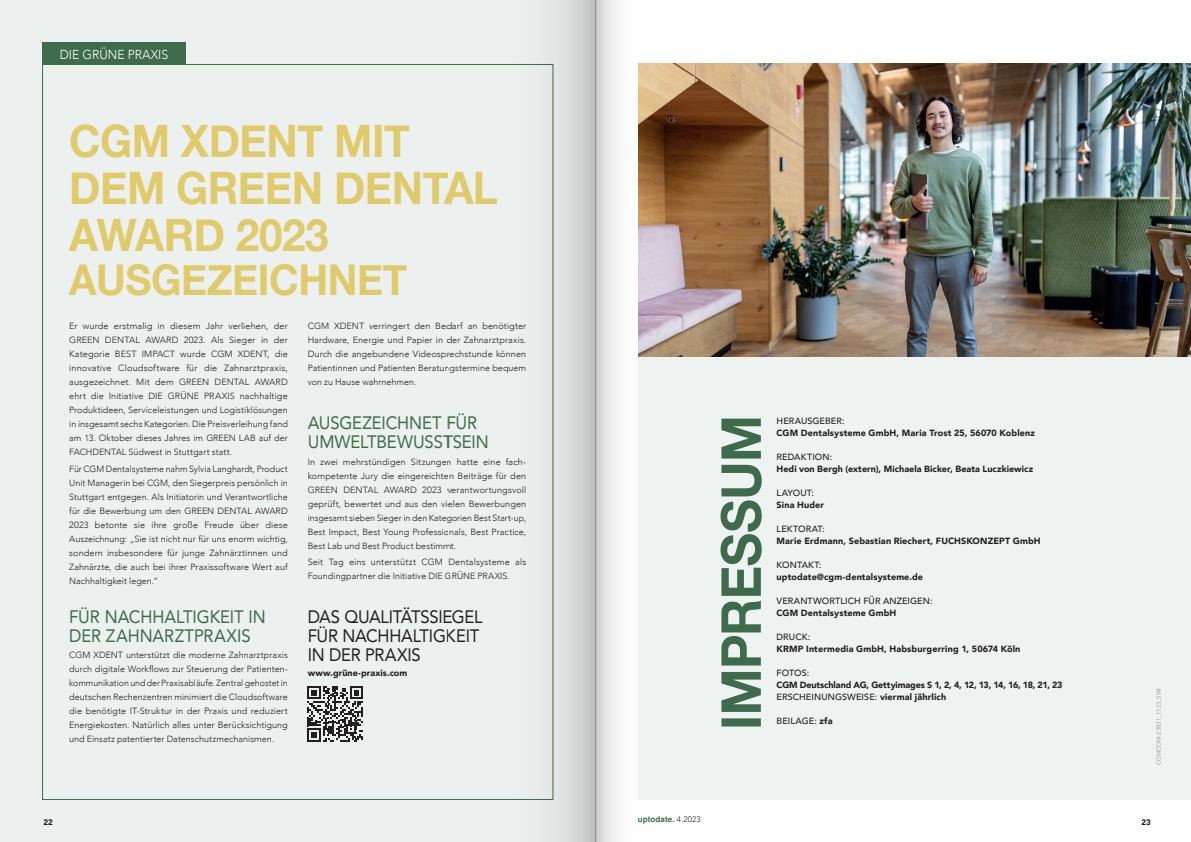
<style>
.page{position:relative;width:1191px;height:842px;background:#fff}
.page>*{position:absolute;margin:0;border:0;box-sizing:border-box;transform-origin:0 0}
.t1{font:700 44.7px/46.9px "Helvetica Neue";letter-spacing:-.01em;color:#e0cb6c;scale:.94 1}
.t2{font:700 42.4px "Helvetica Neue";letter-spacing:-.01em;color:#e0cb6c;scale:.94 1}
.t3{font:18px/19px "Avenir";letter-spacing:-.005em;color:#3e6b4b;scale:.92 1}
.t4{font:18px/19px "Avenir";letter-spacing:-.015em;color:#231f20;scale:.92 1}
.t5{font:300 13px "Avenir";color:#fff;scale:.94 1}
.t6{font:300 9px/14px "Avenir";letter-spacing:.005em;color:#231f20;text-align:justify}
.t7{font:900 9px "Avenir";letter-spacing:.015em;color:#231f20}
.t8{font:500 9px "Avenir";letter-spacing:.01em;color:#231f20}
.t9{font:900 9px/12px "Avenir";letter-spacing:-.015em;color:#231f20}
.t10{font:700 8px "Helvetica";letter-spacing:.015em;color:#3e6b4b}
.t11{font:900 8px "Avenir";color:#231f20}
.t12{font:6px "Avenir";color:#949699}
.s1{font-family:"Avenir";font-weight:300;color:#231f20}
.s2{font-weight:500}
.s3{font-weight:900}
</style>
<div class="page">
<div style="left:638px;top:356px;width:553px;height:444px;background:#eef2f1"></div>
<svg style="left:720px;top:419px;width:41px;height:307px"></svg>
<div style="left:0;top:0;width:596px;height:842px;background:#ecf0ee"></div>
<div style="left:42px;top:42px;width:144px;height:23px;background:#3e6b4b"></div>
<img style="left:669px;top:64px;width:522px;height:292px">
<svg style="left:307px;top:686px;width:56px;height:56px"></svg>
<svg style="left:595px;top:0;width:74px;height:842px"></svg>
<svg style="left:448px;top:0;width:147px;height:842px"></svg>
<h3 class="t5" style="left:60px;top:47px;width:117px">DIE GRÜNE PRAXIS</h3>
<h1 class="t1" style="left:69px;top:119px;width:457px">CGM XDENT MIT<br>DEM GREEN DENTAL<br>AWARD 2023</h1>
<h2 class="t2" style="left:69px;top:247px;width:361px">AUSGEZEICHNET</h2>
<p class="t6" style="left:69px;top:319px;width:220px">Er wurde erstmalig in diesem Jahr verliehen, der GREEN DENTAL AWARD 2023. Als Sieger in der Kategorie BEST IMPACT wurde CGM XDENT, die innovative Cloudsoftware für die Zahnarztpraxis, ausgezeichnet. Mit dem GREEN DENTAL AWARD ehrt die Initiative DIE GRÜNE PRAXIS nachhaltige Produktideen, Serviceleistungen und Logistiklösungen in insgesamt sechs Kategorien. Die Preisverleihung fand am 13. Oktober dieses Jahres im GREEN LAB auf der FACHDENTAL Südwest in Stuttgart statt.</p>
<p class="t6" style="left:69px;top:462px;width:220px">Für CGM Dentalsysteme nahm Sylvia Langhardt, Product Unit Managerin bei CGM, den Siegerpreis persönlich in Stuttgart entgegen. Als Initiatorin und Verantwortliche für die Bewerbung um den GREEN DENTAL AWARD 2023 betonte sie ihre große Freude über diese Auszeichnung: „Sie ist nicht nur für uns enorm wichtig, sondern insbesondere für junge Zahnärztinnen und Zahnärzte, die auch bei ihrer Praxissoftware Wert auf Nachhaltigkeit legen.“</p>
<h3 class="t3" style="left:69px;top:606px;width:215px">FÜR NACHHALTIGKEIT IN<br>DER ZAHNARZTPRAXIS</h3>
<p class="t6" style="left:69px;top:648px;width:220px">CGM XDENT unterstützt die moderne Zahnarztpraxis durch digitale Workflows zur Steuerung der Patienten&shy;kommunikation und der Praxisabläufe. Zentral gehostet in deutschen Rechenzentren minimiert die Cloudsoftware die benötigte IT-Struktur in der Praxis und reduziert Energiekosten. Natürlich alles unter Berücksichtigung und Einsatz patentierter Datenschutzmechanismen.</p>
<p class="t6" style="left:308px;top:319px;width:220px">CGM XDENT verringert den Bedarf an benötigter Hardware, Energie und Papier in der Zahnarztpraxis.<br>Durch die angebundene Videosprechstunde können Patientinnen und Patienten Beratungstermine bequem von zu Hause wahrnehmen.</p>
<h3 class="t3" style="left:308px;top:412px;width:198px">AUSGEZEICHNET FÜR<br>UMWELTBEWUSSTSEIN</h3>
<p class="t6" style="left:308px;top:454px;width:220px">In zwei mehrstündigen Sitzungen hatte eine fach&shy;kompetente Jury die eingereichten Beiträge für den GREEN DENTAL AWARD 2023 verantwortungsvoll geprüft, bewertet und aus den vielen Bewerbungen insgesamt sieben Sieger in den Kategorien Best Start-up, Best Impact, Best Young Professionals, Best Practice, Best Lab und Best Product bestimmt.</p>
<p class="t6" style="left:308px;top:555px;width:220px">Seit Tag eins unterstützt CGM Dentalsysteme als<br>Foundingpartner die Initiative DIE GRÜNE PRAXIS.</p>
<h3 class="t4" style="left:308px;top:607px;width:191px">DAS QUALITÄTSSIEGEL<br>FÜR NACHHALTIGKEIT<br>IN DER PRAXIS</h3>
<p class="t7" style="left:308px;top:665px;width:101px">www.grüne-praxis.com</p>
<p class="t11" style="left:43px;top:815px;width:11px">22</p>
<p class="t10" style="left:638px;top:814px;width:64px">uptodate. <span class="s1">4.2023</span></p>
<p class="t8" style="left:776px;top:413px;width:69px">HERAUSGEBER:</p>
<p class="t7" style="left:776px;top:426px;width:260px">CGM Dentalsysteme GmbH, Maria Trost 25, 56070 Koblenz</p>
<p class="t8" style="left:776px;top:449px;width:57px">REDAKTION:</p>
<p class="t7" style="left:776px;top:462px;width:258px">Hedi von Bergh (extern), Michaela Bicker, Beata Luczkiewicz</p>
<p class="t8" style="left:776px;top:485px;width:39px">LAYOUT:</p>
<p class="t7" style="left:776px;top:498px;width:49px">Sina Huder</p>
<p class="t8" style="left:776px;top:521px;width:50px">LEKTORAT:</p>
<p class="t7" style="left:776px;top:534px;width:266px">Marie Erdmann, Sebastian Riechert, FUCHSKONZEPT GmbH</p>
<p class="t8" style="left:776px;top:557px;width:46px">KONTAKT:</p>
<p class="t7" style="left:776px;top:570px;width:148px">uptodate@cgm-dentalsysteme.de</p>
<p class="t8" style="left:776px;top:593px;width:157px">VERANTWORTLICH FÜR ANZEIGEN:</p>
<p class="t7" style="left:776px;top:605px;width:121px">CGM Dentalsysteme GmbH</p>
<p class="t8" style="left:776px;top:629px;width:35px">DRUCK:</p>
<p class="t7" style="left:776px;top:641px;width:245px">KRMP Intermedia GmbH, Habsburgerring 1, 50674 Köln</p>
<p class="t8" style="left:776px;top:665px;width:34px">FOTOS:</p>
<p class="t9" style="left:776px;top:679px;width:287px">CGM Deutschland AG, Gettyimages S 1, 2, 4, 12, 13, 14, 16, 18, 21, 23<br><span class="s2">ERSCHEINUNGSWEISE:</span> viermal jährlich</p>
<p class="t8" style="left:776px;top:713px;width:58px">BEILAGE: <span class="s3">zfa</span></p>
<p class="t12" style="left:1155px;top:765px;width:79px;rotate:-90deg">CGMCOM-23831_1123_SWI</p>
<p class="t11" style="left:1141px;top:815px;width:11px">23</p>
</div>
